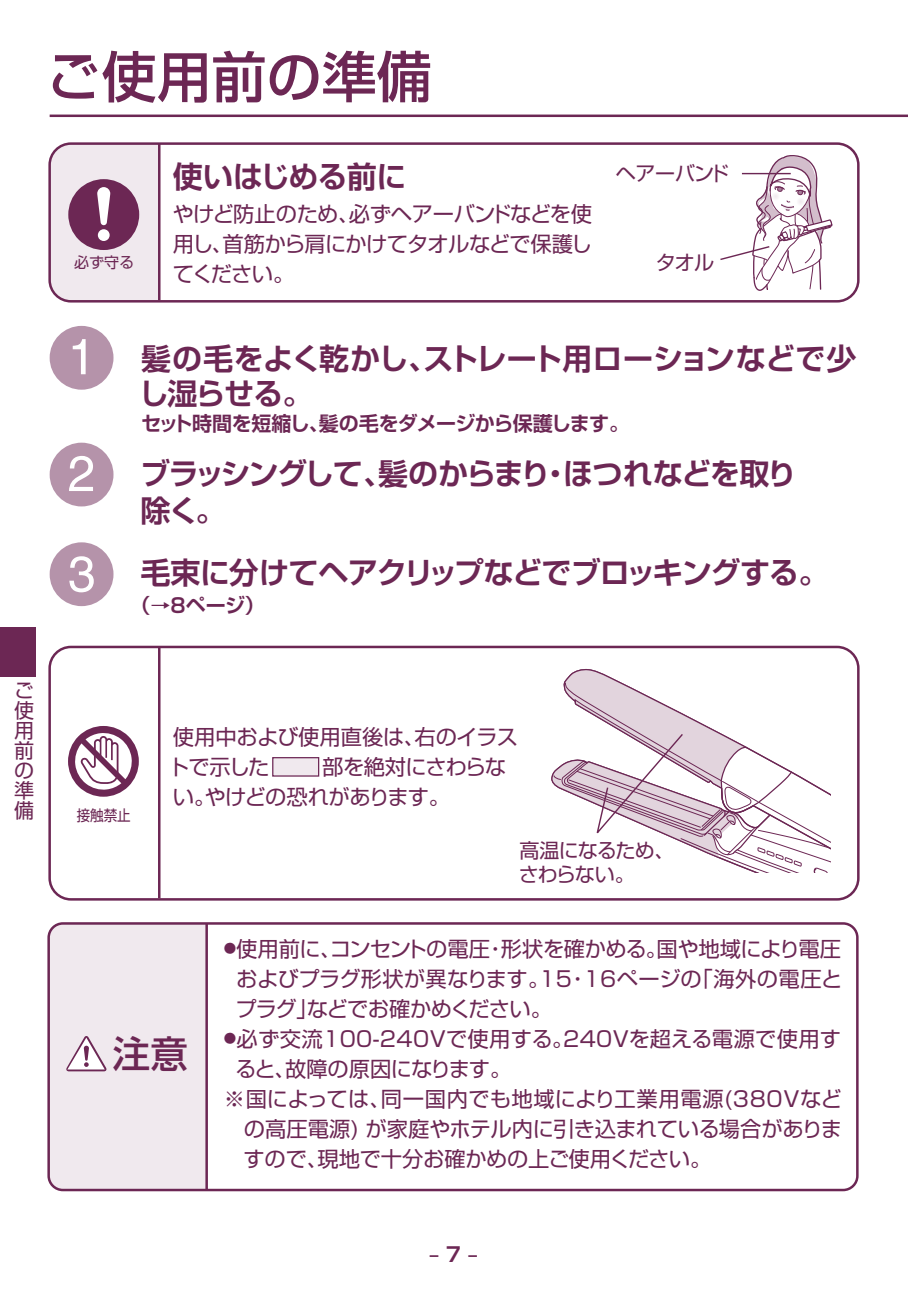
<style>
.page{position:relative;width:908px;height:1290px;background:#fff}
.page>*{position:absolute;margin:0;border:0;box-sizing:border-box;transform-origin:0 0}
.t1{font:500 55px "Shin Go Pro";color:#6c2754}
.t2{font:50px "Helvetica";color:#fff}
.t3{font:500 37.5px "Shin Go Pro";color:#6c2754}
.t4{font:700 30px/35px "Shin Go Pro De";letter-spacing:-.035em;color:#6c2754}
.t5{font:21.25px/30px "Shin Go Pro";letter-spacing:-.02em;color:#6c2754;text-align:justify}
.t6{font:21.25px "Shin Go Pro";letter-spacing:.01em;color:#6c2754}
.t7{font:21.25px "Shin Go Pro";letter-spacing:.025em;color:#6c2754}
.t8{font:21.25px "Shin Go Pro";letter-spacing:-.04em;color:#6c2754}
.t9{font:700 20px "Shin Go Pro De";letter-spacing:-.03em;color:#6c2754}
.t10{font:20px/20px "Shin Go Pro";letter-spacing:-.045em;color:#6c2754;text-align:justify}
.t11{font:15px "Shin Go Pro";color:#6c2754;scale:.9 1}
.t12{font:15px "Shin Go Pro";color:#6c2754}
.s1{color:#f0e9ee}
</style>
<div class="page">
<hr style="left:50px;top:115px;width:857px;height:2px;background:#6c2754">
<div style="left:0;top:627px;width:35px;height:50px;background:#6c2754"></div>
<svg style="left:68px;top:726px;width:71px;height:71px"></svg>
<div style="left:48px;top:142px;width:811px;height:161px;border:2px solid #6c2754;border-radius:21px"></div>
<svg style="left:50px;top:144px;width:109px;height:157px;background:#cfb9c8"></svg>
<hr style="left:158px;top:144px;width:2px;height:156px;background:#6c2754">
<div style="left:48px;top:646px;width:811px;height:254px;border:2px solid #6c2754;border-radius:21px"></div>
<div style="left:272px;top:757px;width:47px;height:20px;border:1px solid #6c2754"></div>
<hr style="left:158px;top:647px;width:2px;height:251px;background:#6c2754">
<hr style="left:205px;top:924px;width:3px;height:265px;background:#6c2754">
<div style="left:47px;top:922px;width:811px;height:269px;border:2px solid #6c2754;border-radius:14px"></div>
<div style="left:49px;top:923px;width:157px;height:267px;background:#f0e9ee"></div>
<svg style="left:720px;top:155px;width:112px;height:136px"></svg>
<div style="left:50px;top:326px;width:63px;height:64px;background:#b593aa;border-radius:50%"></div>
<div style="left:50px;top:443px;width:63px;height:63px;background:#b593aa;border-radius:50%"></div>
<div style="left:50px;top:542px;width:63px;height:64px;background:#b593aa;border-radius:50%"></div>
<svg style="left:551px;top:669px;width:279px;height:204px"></svg>
<h1 class="t1" style="left:46px;top:31px;width:387px">ご使用前の準備</h1>
<p class="t12" style="left:74px;top:250px;width:61px">必ず守る</p>
<h3 class="t4" style="left:173px;top:155px;width:235px">使いはじめる前に</h3>
<p class="t5" style="left:172px;top:196px;width:421px">やけど防止のため、必ずヘアーバンドなどを使用し、首筋から肩にかけてタオルなどで保護してください。</p>
<p class="t10" style="left:615px;top:161px;width:115px">ヘアーバンド</p>
<p class="t10" style="left:655px;top:250px;width:60px">タオル</p>
<h2 class="t2" style="left:68px;top:328px;width:29px">1</h2>
<h3 class="t4" style="left:139px;top:337px;width:718px">髪の毛をよく乾かし、ストレート用ローションなどで少し湿らせる。</h3>
<p class="t9" style="left:141px;top:407px;width:489px">セット時間を短縮し、髪の毛をダメージから保護します。</p>
<h2 class="t2" style="left:68px;top:444px;width:29px">2</h2>
<h3 class="t4" style="left:140px;top:451px;width:658px;line-height:37.5px">ブラッシングして、髪のからまり・ほつれなどを取り除く。</h3>
<h2 class="t2" style="left:68px;top:545px;width:29px">3</h2>
<h3 class="t4" style="left:140px;top:552px;width:689px">毛束に分けてヘアクリップなどでブロッキングする。</h3>
<p class="t9" style="left:130px;top:589px;width:136px">（→8ページ）</p>
<p class="t10" style="left:14px;top:678px;width:21px">ご使用前の準備</p>
<p class="t11" style="left:77px;top:803px;width:62px">接触禁止</p>
<p class="t5" style="left:168px;top:719px;width:351px;text-align:left">使用中および使用直後は、右のイラストで示した<span class="s1">■</span>部を絶対にさわらない。やけどの恐れがあります。</p>
<p class="t10" style="left:518px;top:836px;width:157px;line-height:24px">高温になるため、さわらない。</p>
<h3 class="t3" style="left:113px;top:1023px;width:76px">注意</h3>
<p class="t5" style="left:235px;top:931px;width:608px;text-indent:-12px"><sup>●</sup>使用前に、コンセントの電圧・形状を確かめる。国や地域により電圧およびプラグ形状が異なります。15・16ページの「海外の電圧とプラグ」などでお確かめください。</p>
<p class="t6" style="left:223px;top:1021px;width:618px"><sup>●</sup>必ず交流100-240Vで使用する。240Vを超える電源で使用す</p>
<p class="t8" style="left:235px;top:1051px;width:277px">ると、故障の原因になります。</p>
<p class="t7" style="left:223px;top:1081px;width:619px">※国によっては、同一国内でも地域により工業用電源(380Vなど</p>
<p class="t5" style="left:243px;top:1111px;width:599px">の高圧電源) が家庭やホテル内に引き込まれている場合がありま</p>
<p class="t5" style="left:243px;top:1141px;width:469px">すので、現地で十分お確かめの上ご使用ください。</p>
<p class="t9" style="left:429px;top:1238px;width:50px">‒ 7 ‒</p>
</div>
